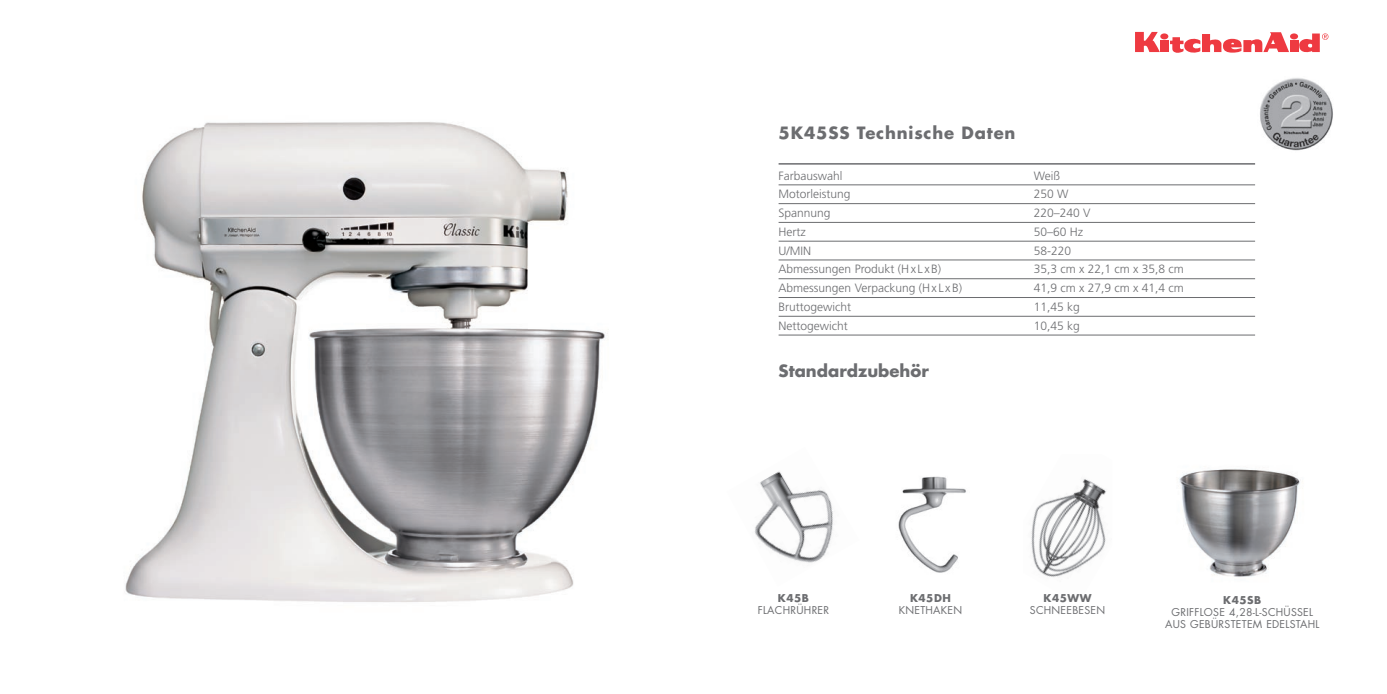
<style>
.page{position:relative;width:1387px;height:694px;background:#fff}
.page>*{position:absolute;margin:0;border:0;box-sizing:border-box;transform-origin:0 0}
.t1{font:700 16.5px "Futura";letter-spacing:.05em;color:#6c6d70}
.t2{font:700 16.5px "Futura";color:#6c6d70}
.t3{font:300 12px "Frutiger";color:#6c6d70}
.t4{font:10.5px/12px "Futura";letter-spacing:.025em;color:#6c6d70}
.t5{font:700 10.5px "Futura";letter-spacing:.05em;color:#6c6d70}
</style>
<div class="page">
<img style="left:898px;top:476px;width:68px;height:97px">
<img style="left:754px;top:471px;width:79px;height:92px">
<img style="left:1031px;top:479px;width:75px;height:98px">
<img style="left:1260px;top:78px;width:72px;height:73px">
<img style="left:125px;top:122px;width:480px;height:480px">
<img style="left:1179px;top:469px;width:121px;height:108px">
<svg style="left:1135px;top:32px;width:24px;height:20px"></svg>
<div style="left:1160px;top:40px;width:8px;height:12px;background:#ee3a41"></div>
<div style="left:1160px;top:33px;width:8px;height:6px;background:#ee3a41;border-radius:50%"></div>
<div style="left:1289px;top:40px;width:8px;height:12px;background:#ee3a41"></div>
<svg style="left:1289px;top:33px;width:8px;height:6px"></svg>
<svg style="left:1170px;top:32px;width:118px;height:21px"></svg>
<svg style="left:1298px;top:33px;width:30px;height:20px"></svg>
<hr style="left:778px;top:163px;width:476px;height:1px;background:#6c6d70">
<hr style="left:778px;top:184px;width:476px;height:1px;background:#6c6d70">
<hr style="left:778px;top:203px;width:476px;height:1px;background:#6c6d70">
<hr style="left:778px;top:222px;width:476px;height:1px;background:#6c6d70">
<hr style="left:778px;top:241px;width:476px;height:1px;background:#6c6d70">
<hr style="left:778px;top:259px;width:476px;height:1px;background:#6c6d70">
<hr style="left:778px;top:278px;width:476px;height:1px;background:#6c6d70">
<hr style="left:778px;top:297px;width:476px;height:1px;background:#6c6d70">
<hr style="left:778px;top:316px;width:476px;height:1px;background:#6c6d70">
<hr style="left:778px;top:334px;width:476px;height:1px;background:#6c6d70">
<h1 class="t1" style="left:778px;top:121px;width:238px">5K45SS Technische Daten</h1>
<p class="t3" style="left:778px;top:168px;width:66px">Farbauswahl</p>
<p class="t3" style="left:1033px;top:168px;width:28px">Weiß</p>
<p class="t3" style="left:778px;top:187px;width:74px">Motorleistung</p>
<p class="t3" style="left:1033px;top:187px;width:36px">250 W</p>
<p class="t3" style="left:778px;top:206px;width:54px">Spannung</p>
<p class="t3" style="left:1033px;top:206px;width:58px">220–240 V</p>
<p class="t3" style="left:778px;top:225px;width:29px">Hertz</p>
<p class="t3" style="left:1033px;top:225px;width:51px">50–60 Hz</p>
<p class="t3" style="left:778px;top:243px;width:34px">U/MIN</p>
<p class="t3" style="left:1033px;top:243px;width:39px">58-220</p>
<p class="t3" style="left:778px;top:262px;width:164px">Abmessungen Produkt (Hx L xB)</p>
<p class="t3" style="left:1033px;top:262px;width:152px">35,3 cm x 22,1 cm x 35,8 cm</p>
<p class="t3" style="left:778px;top:281px;width:185px">Abmessungen Verpackung (Hx L xB)</p>
<p class="t3" style="left:1033px;top:281px;width:152px">41,9 cm x 27,9 cm x 41,4 cm</p>
<p class="t3" style="left:778px;top:300px;width:74px">Bruttogewicht</p>
<p class="t3" style="left:1033px;top:300px;width:48px">11,45 kg</p>
<p class="t3" style="left:778px;top:318px;width:71px">Nettogewicht</p>
<p class="t3" style="left:1033px;top:318px;width:48px">10,45 kg</p>
<h1 class="t2" style="left:778px;top:359px;width:152px">Standardzubehör</h1>
<p class="t5" style="left:777px;top:590px;width:33px">K45B</p>
<p class="t4" style="left:757px;top:604px;width:25px">FLACHR</p>
<p class="t4" style="left:796px;top:604px;width:15px">ÜHRER</p>
<p class="t5" style="left:910px;top:590px;width:42px">K45DH</p>
<p class="t4" style="left:898px;top:604px;width:15px">KNETH</p>
<p class="t4" style="left:933px;top:604px;width:16px">AKEN</p>
<p class="t5" style="left:1043px;top:590px;width:49px">K45WW</p>
<p class="t4" style="left:1029px;top:604px;width:14px">SCHNEEBESEN</p>
<p class="t5" style="left:1223px;top:592px;width:40px">K45SB</p>
<p class="t4" style="left:1164px;top:606px;width:133px;text-indent:39px">OSE 4,28-L-SCH ÜSSEL<br>AUS GEBÜRSTETEM</p>
<p class="t4" style="left:1171px;top:606px;width:15px">GRIFFL</p>
<p class="t4" style="left:1266px;top:618px;width:13px">EDELST</p>
<p class="t4" style="left:1299px;top:618px;width:14px">AHL</p>
</div>
